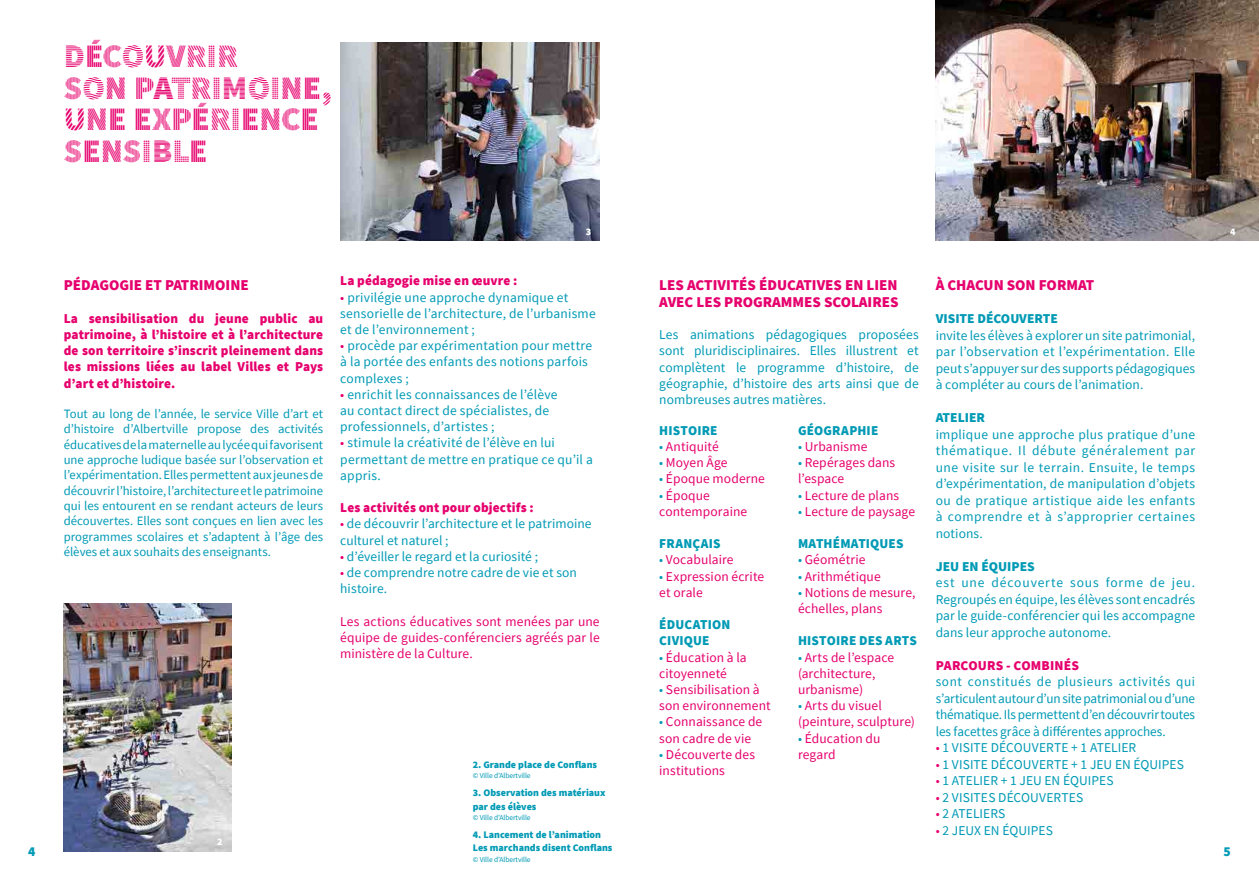
<style>
.page{position:relative;width:1259px;height:893px;background:#fff}
.page>*{position:absolute;margin:0;border:0;box-sizing:border-box;transform-origin:0 0}
.t1{font:900 33px/31.5px "Source Sans Pro DISPLAYV2";color:#e6006d}
.t2{font:900 15px/16.5px "Source Sans Pro";color:#e6006d}
.t3{font:13.5px/16.5px "Source Sans Pro";letter-spacing:.01em;color:#009ab5}
.t4{font:13.5px/16.2px "Source Sans Pro";letter-spacing:.005em;color:#e6006d}
.t5{font:900 13.5px/16.2px "Source Sans Pro";letter-spacing:.01em;color:#e6006d;text-align:justify}
.t6{font:900 13.5px/16.2px "Source Sans Pro";letter-spacing:.01em;color:#009ab5}
.t7{font:12.75px/15.3px "Source Sans Pro";color:#009ab5;text-align:justify}
.t8{font:900 10.05px/13.5px "Source Sans Pro";color:#009ab5}
.t9{font:900 10.05px "Source Sans Pro";color:#fff}
.t10{font:7.5px "Source Sans Pro";letter-spacing:-.01em;color:#009ab5}
.s1{color:#e6006d}
.s2{color:#009ab5}
</style>
<div class="page">
<img style="left:340px;top:43px;width:260px;height:198px">
<img style="left:935px;top:0;width:324px;height:241px">
<img style="left:64px;top:604px;width:167px;height:247px">
<h1 class="t1" style="left:64px;top:42px;width:270px">DÉCOUVRIR<br>SON PATRIMOINE,<br>UNE EXPÉRIENCE<br>SENSIBLE</h1>
<p class="t9" style="left:586px;top:224px;width:7px">3</p>
<p class="t9" style="left:1230px;top:224px;width:7px">4</p>
<p class="t5" style="left:340px;top:273px;width:178px">La pédagogie mise en œuvre :</p>
<p class="t3" style="left:340px;top:289px;width:257px"><span class="s1">•</span> privilégie une approche dynamique et sensorielle de l’architecture, de l’urbanisme et de l’environnement ;</p>
<p class="t3" style="left:340px;top:338px;width:253px"><span class="s1">•</span> procède par expérimentation pour mettre à la portée des enfants des notions parfois complexes ;</p>
<p class="t3" style="left:340px;top:386px;width:219px"><span class="s1">•</span> enrichit les connaissances de l’élève au contact direct de spécialistes, de professionnels, d’artistes ;</p>
<p class="t3" style="left:340px;top:435px;width:254px"><span class="s1">•</span> stimule la créativité de l’élève en lui permettant de mettre en pratique ce qu’il a appris.</p>
<p class="t5" style="left:340px;top:499px;width:195px">Les activités ont pour objectifs :</p>
<p class="t3" style="left:340px;top:516px;width:253px"><span class="s1">•</span> de découvrir l’architecture et le patrimoine culturel et naturel ;</p>
<p class="t3" style="left:340px;top:548px;width:199px"><span class="s1">•</span> d’éveiller le regard et la curiosité ;</p>
<p class="t3" style="left:340px;top:564px;width:238px"><span class="s1">•</span> de comprendre notre cadre de vie et son histoire.</p>
<p class="t4" style="left:340px;top:613px;width:261px;text-align:justify">Les actions éducatives sont menées par une équipe de guides-conférenciers agréés par le ministère de la Culture.</p>
<p class="t2" style="left:64px;top:277px;width:186px">PÉDAGOGIE ET PATRIMOINE</p>
<p class="t5" style="left:64px;top:310px;width:261px">La sensibilisation du jeune public au patrimoine, à l’histoire et à l’architecture de son territoire s’inscrit pleinement dans les missions liées au label Villes et Pays d’art et d’histoire.</p>
<p class="t7" style="left:64px;top:406px;width:261px">Tout au long de l’année, le service Ville d’art et d’histoire d’Albertville propose des activités éducatives de la maternelle au lycée qui favorisent une approche ludique basée sur l’observation et l’expérimentation. Elles permettent aux jeunes de découvrir l’histoire, l’architecture et le patrimoine qui les entourent en se rendant acteurs de leurs découvertes. Elles sont conçues en lien avec les programmes scolaires et s’adaptent à l’âge des élèves et aux souhaits des enseignants.</p>
<p class="t2" style="left:659px;top:277px;width:241px">LES ACTIVITÉS ÉDUCATIVES EN LIEN<br>AVEC LES PROGRAMMES SCOLAIRES</p>
<p class="t3" style="left:659px;top:327px;width:261px;text-align:justify">Les animations pédagogiques proposées sont pluridisciplinaires. Elles illustrent et complètent le programme d’histoire, de géographie, d’histoire des arts ainsi que de nombreuses autres matières.</p>
<p class="t6" style="left:659px;top:422px;width:60px">HISTOIRE</p>
<p class="t4" style="left:659px;top:438px;width:61px"><span class="s2">•</span> Antiquité</p>
<p class="t4" style="left:659px;top:454px;width:70px"><span class="s2">•</span> Moyen Âge</p>
<p class="t4" style="left:659px;top:471px;width:107px"><span class="s2">•</span> Époque moderne</p>
<p class="t4" style="left:659px;top:487px;width:90px"><span class="s2">•</span> Époque contemporaine</p>
<p class="t6" style="left:659px;top:535px;width:63px">FRANÇAIS</p>
<p class="t4" style="left:659px;top:552px;width:76px"><span class="s2">•</span> Vocabulaire</p>
<p class="t4" style="left:659px;top:568px;width:106px"><span class="s2">•</span> Expression écrite et orale</p>
<p class="t6" style="left:659px;top:616px;width:73px">ÉDUCATION<br>CIVIQUE</p>
<p class="t4" style="left:659px;top:649px;width:89px"><span class="s2">•</span> Éducation à la citoyenneté</p>
<p class="t4" style="left:659px;top:681px;width:113px"><span class="s2">•</span> Sensibilisation à son environnement</p>
<p class="t4" style="left:659px;top:714px;width:105px"><span class="s2">•</span> Connaissance de son cadre de vie</p>
<p class="t4" style="left:659px;top:746px;width:97px"><span class="s2">•</span> Découverte des institutions</p>
<p class="t2" style="left:935px;top:277px;width:160px">À CHACUN SON FORMAT</p>
<p class="t6" style="left:935px;top:310px;width:124px">VISITE DÉCOUVERTE</p>
<p class="t3" style="left:935px;top:327px;width:261px;text-align:justify">invite les élèves à explorer un site patrimonial, par l’observation et l’expérimentation. Elle peut s’appuyer sur des supports pédagogiques à compléter au cours de l’animation.</p>
<p class="t6" style="left:935px;top:409px;width:51px">ATELIER</p>
<p class="t3" style="left:935px;top:426px;width:261px;text-align:justify">implique une approche plus pratique d’une thématique. Il débute généralement par une visite sur le terrain. Ensuite, le temps d’expérimentation, de manipulation d’objets ou de pratique artistique aide les enfants à comprendre et à s’approprier certaines notions.</p>
<p class="t6" style="left:935px;top:558px;width:101px">JEU EN ÉQUIPES</p>
<p class="t3" style="left:935px;top:574px;width:261px;text-align:justify">est une découverte sous forme de jeu.<br>Regroupés en équipe, les élèves sont encadrés par le guide-conférencier qui les accompagne dans leur approche autonome.</p>
<p class="t5" style="left:935px;top:657px;width:145px">PARCOURS - COMBINÉS</p>
<p class="t3" style="left:935px;top:673px;width:261px;text-align:justify">sont constitués de plusieurs activités qui s’articulent autour d’un site patrimonial ou d’une thématique. Ils permettent d’en découvrir toutes les facettes grâce à différentes approches.</p>
<p class="t3" style="left:935px;top:739px;width:202px"><span class="s1">•</span> 1 VISITE DÉCOUVERTE + 1 ATELIER</p>
<p class="t3" style="left:935px;top:756px;width:250px"><span class="s1">•</span> 1 VISITE DÉCOUVERTE + 1 JEU EN ÉQUIPES</p>
<p class="t3" style="left:935px;top:772px;width:179px"><span class="s1">•</span> 1 ATELIER + 1 JEU EN ÉQUIPES</p>
<p class="t3" style="left:935px;top:789px;width:149px"><span class="s1">•</span> 2 VISITES DÉCOUVERTES</p>
<p class="t3" style="left:935px;top:805px;width:71px"><span class="s1">•</span> 2 ATELIERS</p>
<p class="t3" style="left:935px;top:822px;width:119px"><span class="s1">•</span> 2 JEUX EN ÉQUIPES</p>
<p class="t6" style="left:798px;top:422px;width:82px">GÉOGRAPHIE</p>
<p class="t4" style="left:798px;top:438px;width:71px"><span class="s2">•</span> Urbanisme</p>
<p class="t4" style="left:798px;top:454px;width:99px"><span class="s2">•</span> Repérages dans l’espace</p>
<p class="t4" style="left:798px;top:487px;width:103px"><span class="s2">•</span> Lecture de plans</p>
<p class="t4" style="left:798px;top:503px;width:119px"><span class="s2">•</span> Lecture de paysage</p>
<p class="t6" style="left:798px;top:535px;width:107px">MATHÉMATIQUES</p>
<p class="t4" style="left:798px;top:552px;width:69px"><span class="s2">•</span> Géométrie</p>
<p class="t4" style="left:798px;top:568px;width:84px"><span class="s2">•</span> Arithmétique</p>
<p class="t4" style="left:798px;top:584px;width:119px"><span class="s2">•</span> Notions de mesure, échelles, plans</p>
<p class="t6" style="left:798px;top:632px;width:121px">HISTOIRE DES ARTS</p>
<p class="t4" style="left:798px;top:649px;width:98px"><span class="s2">•</span> Arts de l’espace (architecture, urbanisme)</p>
<p class="t4" style="left:798px;top:697px;width:118px"><span class="s2">•</span> Arts du visuel (peinture, sculpture)</p>
<p class="t4" style="left:798px;top:730px;width:84px"><span class="s2">•</span> Éducation du regard</p>
<p class="t8" style="left:473px;top:757px;width:126px">2. Grande place de Conflans</p>
<p class="t10" style="left:473px;top:771px;width:59px">© Ville d’Albertville</p>
<p class="t8" style="left:473px;top:786px;width:134px">3. Observation des matériaux par des élèves</p>
<p class="t10" style="left:473px;top:813px;width:59px">© Ville d’Albertville</p>
<p class="t8" style="left:473px;top:827px;width:141px">4. Lancement de l’animation<br>Les marchands disent Conflans</p>
<p class="t10" style="left:473px;top:854px;width:59px">© Ville d’Albertville</p>
<p class="t9" style="left:217px;top:835px;width:7px">2</p>
<p class="t6" style="left:28px;top:843px;width:9px">4</p>
<p class="t6" style="left:1223px;top:843px;width:9px">5</p>
</div>
